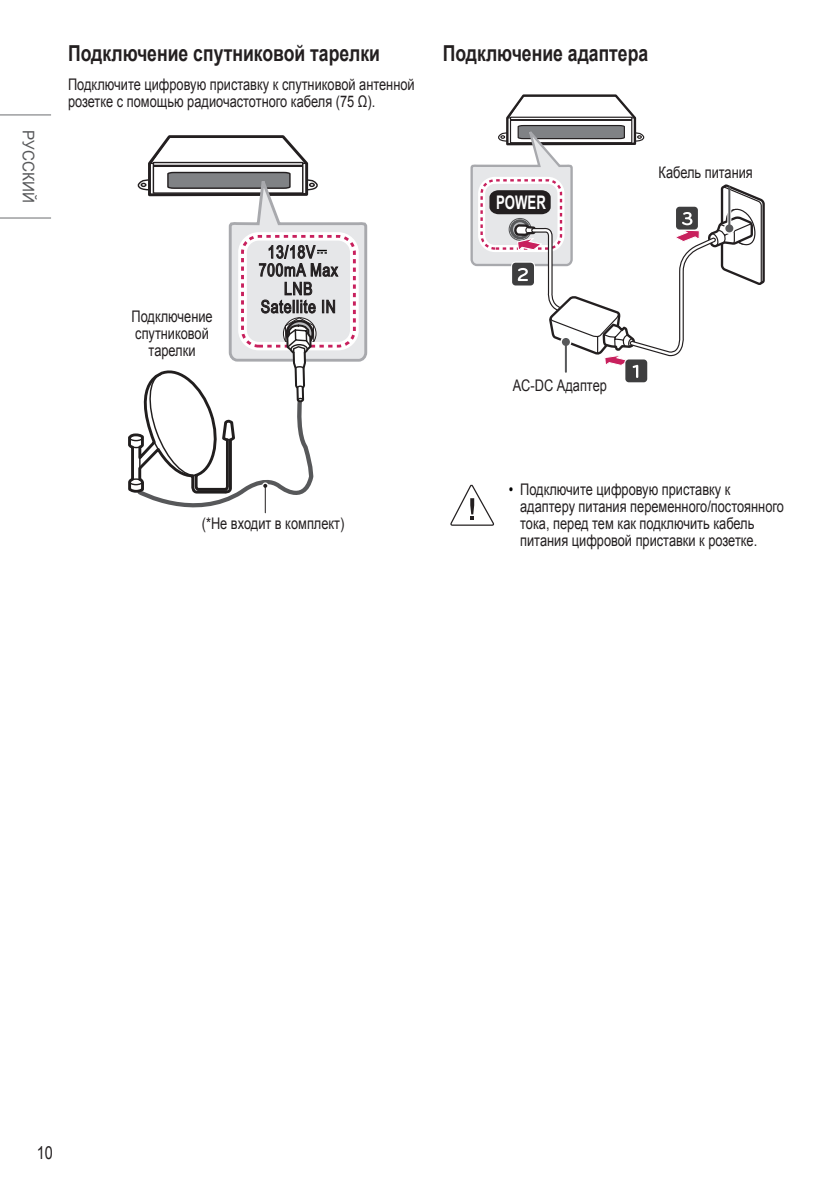
<style>
.page{position:relative;width:840px;height:1191px;background:#fff}
.page>*{position:absolute;margin:0;border:0;box-sizing:border-box;transform-origin:0 0}
.Title_2{font:700 22px "Arial";color:#231f20;scale:.8 1}
.t1{font:700 18.8px "Arial";color:#fff;scale:.7 1}
.t2{font:18px "Arial";color:#231f20;scale:.8 1}
.t3{font:17.6px/18px "Arial";letter-spacing:.05em;color:#231f20;text-align:center;scale:.79 1}
.Body{font:16px/17px "Arial";color:#231f20;scale:.8 1}
.t4{font:16px "Arial";color:#57585a;scale:.95 1}
.s1{color:#000}
</style>
<div class="page">
<hr style="left:0;top:217px;width:51px;height:1px;background:#6c6d70">
<hr style="left:0;top:114px;width:51px;height:1px;background:#6c6d70">
<svg style="left:128px;top:135px;width:239px;height:379px"></svg>
<div style="left:624px;top:358px;width:24px;height:25px;border:2px solid #fff;border-radius:3px"></div>
<div style="left:625px;top:359px;width:22px;height:23px;background:#3e3e3f;border-radius:3px"></div>
<svg style="left:470px;top:94px;width:294px;height:284px"></svg>
<svg style="left:727px;top:192px;width:4px;height:31px"></svg>
<div style="left:723px;top:223px;width:11px;height:11px;border:4px solid #fff;border-radius:50%"></div>
<hr style="left:728px;top:187px;width:2px;height:41px;background:#57585a">
<div style="left:725px;top:224px;width:8px;height:8px;background:#57585a;border-radius:50%"></div>
<svg style="left:563px;top:347px;width:4px;height:24px"></svg>
<div style="left:560px;top:336px;width:11px;height:11px;border:4px solid #fff;border-radius:50%"></div>
<hr style="left:564px;top:342px;width:2px;height:30px;background:#57585a">
<div style="left:561px;top:338px;width:8px;height:8px;background:#57585a;border-radius:50%"></div>
<svg style="left:450px;top:484px;width:44px;height:42px"></svg>
<p class="t4" style="left:39px;top:130px;width:77px;rotate:90deg">РУССКИЙ</p>
<p class="Title_2" style="left:68px;top:38px;width:391px">Подключение спутниковой тарелки</p>
<p class="Body" style="left:68px;top:76px;width:434px">Подключите цифровую приставку к спутниковой антенной розетке с помощью радиочастотного кабеля (75 Ω).</p>
<p class="Body" style="left:131px;top:308px;width:103px;text-align:center">Подключение спутниковой тарелки</p>
<p class="t3" style="left:258px;top:243px;width:102px;text-align:left;text-indent:9px">13/18V<br>700mA Max</p>
<p class="t3" style="left:260px;top:280px;width:96px">LNB<br>Satellite IN</p>
<p class="Title_2" style="left:442px;top:38px;width:258px">Подключение адаптера</p>
<p class="t1" style="left:496px;top:190px;width:73px">POWER</p>
<p class="Body" style="left:658px;top:164px;width:119px">Кабель питания</p>
<p class="Body" style="left:512px;top:377px;width:119px">AC-DC Адаптер</p>
<p class="Body" style="left:202px;top:515px;width:180px">(*Не входит в комплект)</p>
<p class="Body" style="left:520px;top:481px;width:331px;text-indent:-11px"><span class="s1">•</span> Подключите цифровую приставку к адаптеру питания переменного/постоянного тока, перед тем как подключить кабель питания цифровой приставки к розетке.</p>
<p class="t2" style="left:37px;top:1140px;width:22px">10</p>
</div>
